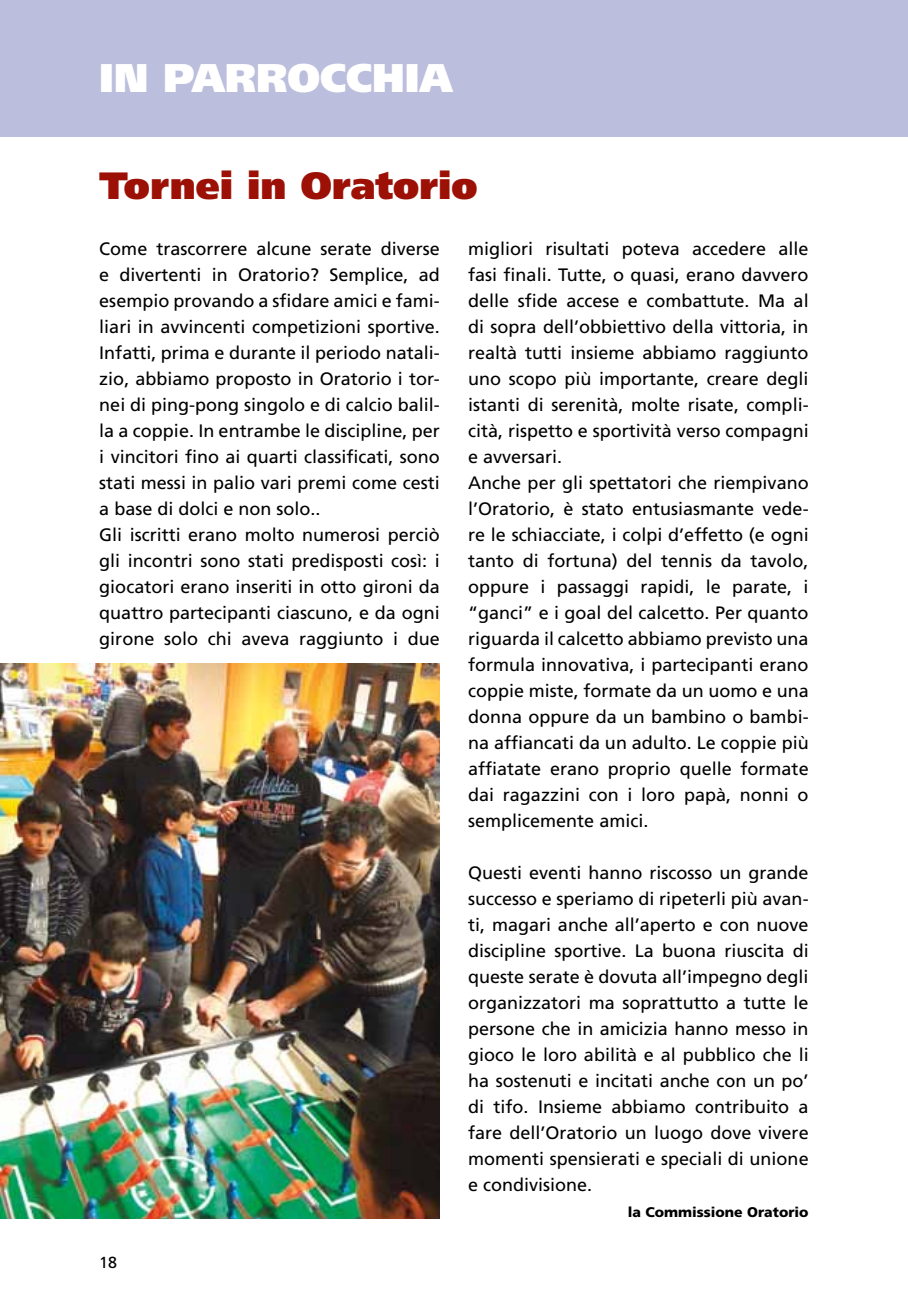
<style>
.page{position:relative;width:908px;height:1304px;background:#fff}
.page>*{position:absolute;margin:0;border:0;box-sizing:border-box;transform-origin:0 0}
.t1{font:900 40px "Frutiger";color:#fff}
.t2{font:900 38px "Frutiger";color:#9c1006}
.t3{font:18px/26px "Frutiger";color:#000}
.t4{font:16px "Frutiger";color:#000}
.t5{font:900 14px "Frutiger";color:#000}
</style>
<div class="page">
<div style="left:0;top:0;width:907px;height:136px;background:#bbbedc"></div>
<img style="left:0;top:663px;width:439px;height:556px">
<h1 class="t1" style="left:99px;top:53px;width:249px">in parrocch</h1>
<h1 class="t1" style="left:404px;top:53px;width:50px">ia</h1>
<h2 class="t2" style="left:99px;top:163px;width:379px">Tornei in Oratorio</h2>
<p class="t3" style="left:99px;top:236px;width:342px">Come trascorrere alcune serate diverse e divertenti in Oratorio? Semplice, ad esempio provando a sfidare amici e fami&shy;liari in avvincenti competizioni sportive.<br>I nfatti, prima e durante il periodo natali&shy;zio, abbiamo proposto in Oratorio i tor&shy;nei di ping-pong singolo e di calcio balil&shy;la a coppie. I n entrambe le discipline, per i vincitori fino ai quarti classificati, sono stati messi in palio vari premi come cesti a base di dolci e non solo..<br>Gli iscritti erano molto numerosi perciò gli incontri sono stati predisposti così: i giocatori erano inseriti in otto gironi da quattro partecipanti ciascuno, e da ogni girone solo chi aveva raggiunto i due</p>
<p class="t3" style="left:468px;top:235px;width:342px">migliori risultati poteva accedere alle fasi finali. Tutte, o quasi, erano davvero delle sfide accese e combattute. Ma al di sopra dell’obbiettivo della vittoria, in realtà tutti insieme abbiamo raggiunto uno scopo più importante, creare degli istanti di serenità, molte risate, compli&shy;cità, rispetto e sportività verso compagni e avversari.<br>Anche per gli spettatori che riempivano l’Oratorio, è stato entusiasmante vede&shy;re le schiacciate, i colpi d’effetto (e ogni tanto di fortuna) del tennis da tavolo, oppure i passaggi rapidi, le parate, i “ganci” e i goal del calcetto. Per quanto riguarda il calcetto abbiamo previsto una formula innovativa, i partecipanti erano coppie miste, formate da un uomo e una donna oppure da un bambino o bambi&shy;na affiancati da un adulto. Le coppie più affiatate erano proprio quelle formate dai ragazzini con i loro papà, nonni o semplicemente amici.</p>
<p class="t3" style="left:468px;top:859px;width:342px;text-align:justify">Questi eventi hanno riscosso un grande successo e speriamo di ripeterli più avan&shy;ti, magari anche all’aperto e con nuove discipline sportive. La buona riuscita di queste serate è dovuta all’impegno degli organizzatori ma soprattutto a tutte le persone che in amicizia hanno messo in gioco le loro abilità e al pubblico che li ha sostenuti e incitati anche con un po’ di tifo. I nsieme abbiamo contribuito a fare dell’Oratorio un luogo dove vivere momenti spensierati e speciali di unione e condivisione.</p>
<p class="t5" style="left:627px;top:1204px;width:182px">la Commissione Oratorio</p>
<p class="t4" style="left:99px;top:1253px;width:19px">18</p>
</div>
